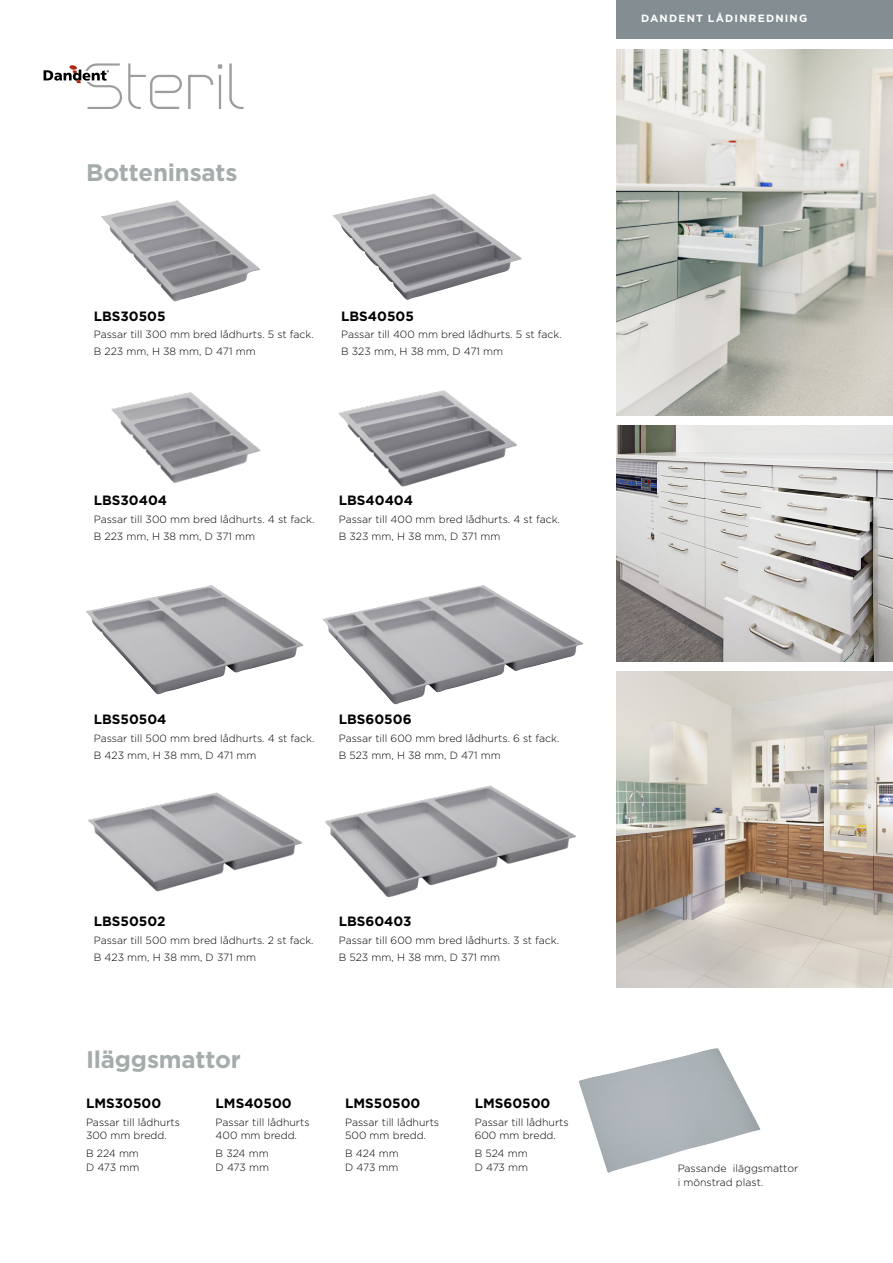
<style>
.page{position:relative;width:893px;height:1263px;background:#fff}
.page>*{position:absolute;margin:0;border:0;box-sizing:border-box;transform-origin:0 0}
.t1{font:700 24px "Gotham HTF";letter-spacing:-.01em;color:#a5acac}
.t2{font:700 13.5px "Gotham HTF";color:#000}
.t3{font:300 10.5px/13.5px "Gotham HTF";color:#000}
.t4{font:700 10.5px "Gotham HTF";letter-spacing:.115em;color:#fff}
</style>
<div class="page">
<img style="left:616px;top:50px;width:277px;height:365px">
<img style="left:578px;top:1048px;width:183px;height:125px">
<div style="left:616px;top:0;width:277px;height:38px;background:#838d92"></div>
<img style="left:86px;top:585px;width:217px;height:109px">
<img style="left:322px;top:585px;width:261px;height:119px">
<svg style="left:128px;top:63px;width:54px;height:46px"></svg>
<svg style="left:188px;top:75px;width:25px;height:34px"></svg>
<svg style="left:218px;top:64px;width:4px;height:5px"></svg>
<hr style="left:219px;top:75px;width:2px;height:34px;background:#9d9d9c">
<svg style="left:229px;top:63px;width:15px;height:46px"></svg>
<svg style="left:44px;top:63px;width:78px;height:46px"></svg>
<img style="left:101px;top:200px;width:159px;height:101px">
<img style="left:111px;top:392px;width:150px;height:91px">
<img style="left:326px;top:786px;width:249px;height:110px">
<img style="left:88px;top:792px;width:213px;height:100px">
<img style="left:333px;top:194px;width:189px;height:106px">
<img style="left:338px;top:390px;width:179px;height:97px">
<img style="left:616px;top:672px;width:277px;height:315px">
<img style="left:616px;top:425px;width:277px;height:236px">
<p class="t1" style="left:86px;top:158px;width:153px">Botteninsats</p>
<p class="t2" style="left:94px;top:308px;width:73px">LBS30505</p>
<p class="t3" style="left:94px;top:328px;width:222px">Passar till 300 mm bred lådhurts. 5 st fack.</p>
<p class="t3" style="left:94px;top:345px;width:163px">B 223 mm, H 38 mm, D 471 mm</p>
<p class="t2" style="left:341px;top:308px;width:74px">LBS40505</p>
<p class="t3" style="left:341px;top:328px;width:222px">Passar till 400 mm bred lådhurts. 5 st fack.</p>
<p class="t3" style="left:341px;top:345px;width:164px">B 323 mm, H 38 mm, D 471 mm</p>
<p class="t2" style="left:94px;top:492px;width:75px">LBS30404</p>
<p class="t3" style="left:94px;top:512px;width:222px">Passar till 300 mm bred lådhurts. 4 st fack.</p>
<p class="t3" style="left:94px;top:529px;width:163px">B 223 mm, H 38 mm, D 371 mm</p>
<p class="t2" style="left:339px;top:492px;width:76px">LBS40404</p>
<p class="t3" style="left:339px;top:512px;width:223px">Passar till 400 mm bred lådhurts. 4 st fack.</p>
<p class="t3" style="left:339px;top:529px;width:163px">B 323 mm, H 38 mm, D 371 mm</p>
<p class="t2" style="left:94px;top:712px;width:74px">LBS50504</p>
<p class="t3" style="left:94px;top:731px;width:222px">Passar till 500 mm bred lådhurts. 4 st fack.</p>
<p class="t3" style="left:94px;top:748px;width:164px">B 423 mm, H 38 mm, D 471 mm</p>
<p class="t2" style="left:339px;top:712px;width:74px">LBS60506</p>
<p class="t3" style="left:339px;top:731px;width:222px">Passar till 600 mm bred lådhurts. 6 st fack.</p>
<p class="t3" style="left:339px;top:748px;width:163px">B 523 mm, H 38 mm, D 471 mm</p>
<p class="t2" style="left:94px;top:914px;width:73px">LBS50502</p>
<p class="t3" style="left:94px;top:933px;width:221px">Passar till 500 mm bred lådhurts. 2 st fack.</p>
<p class="t3" style="left:94px;top:950px;width:164px">B 423 mm, H 38 mm, D 371 mm</p>
<p class="t2" style="left:339px;top:914px;width:74px">LBS60403</p>
<p class="t3" style="left:339px;top:933px;width:222px">Passar till 600 mm bred lådhurts. 3 st fack.</p>
<p class="t3" style="left:339px;top:950px;width:163px">B 523 mm, H 38 mm, D 371 mm</p>
<p class="t1" style="left:86px;top:1046px;width:156px">Iläggsmattor</p>
<p class="t2" style="left:86px;top:1095px;width:77px">LMS30500</p>
<p class="t3" style="left:86px;top:1115px;width:95px">Passar till lådhurts<br>300 mm bredd.</p>
<p class="t3" style="left:86px;top:1146px;width:54px">B 224 mm</p>
<p class="t3" style="left:86px;top:1160px;width:55px">D 473 mm</p>
<p class="t2" style="left:216px;top:1095px;width:78px">LMS40500</p>
<p class="t3" style="left:216px;top:1115px;width:95px">Passar till lådhurts<br>400 mm bredd.</p>
<p class="t3" style="left:216px;top:1146px;width:55px">B 324 mm</p>
<p class="t3" style="left:216px;top:1160px;width:55px">D 473 mm</p>
<p class="t2" style="left:345px;top:1095px;width:77px">LMS50500</p>
<p class="t3" style="left:345px;top:1115px;width:95px">Passar till lådhurts<br>500 mm bredd.</p>
<p class="t3" style="left:345px;top:1146px;width:55px">B 424 mm</p>
<p class="t3" style="left:345px;top:1160px;width:55px">D 473 mm</p>
<p class="t2" style="left:475px;top:1095px;width:77px">LMS60500</p>
<p class="t3" style="left:475px;top:1115px;width:95px">Passar till lådhurts<br>600 mm bredd.</p>
<p class="t3" style="left:475px;top:1146px;width:54px">B 524 mm</p>
<p class="t3" style="left:475px;top:1160px;width:55px">D 473 mm</p>
<p class="t4" style="left:641px;top:12px;width:168px">DANDENT LÅDINREDNING</p>
<p class="t3" style="left:678px;top:1162px;width:122px">Passande iläggsmattor i mönstrad plast.</p>
</div>
